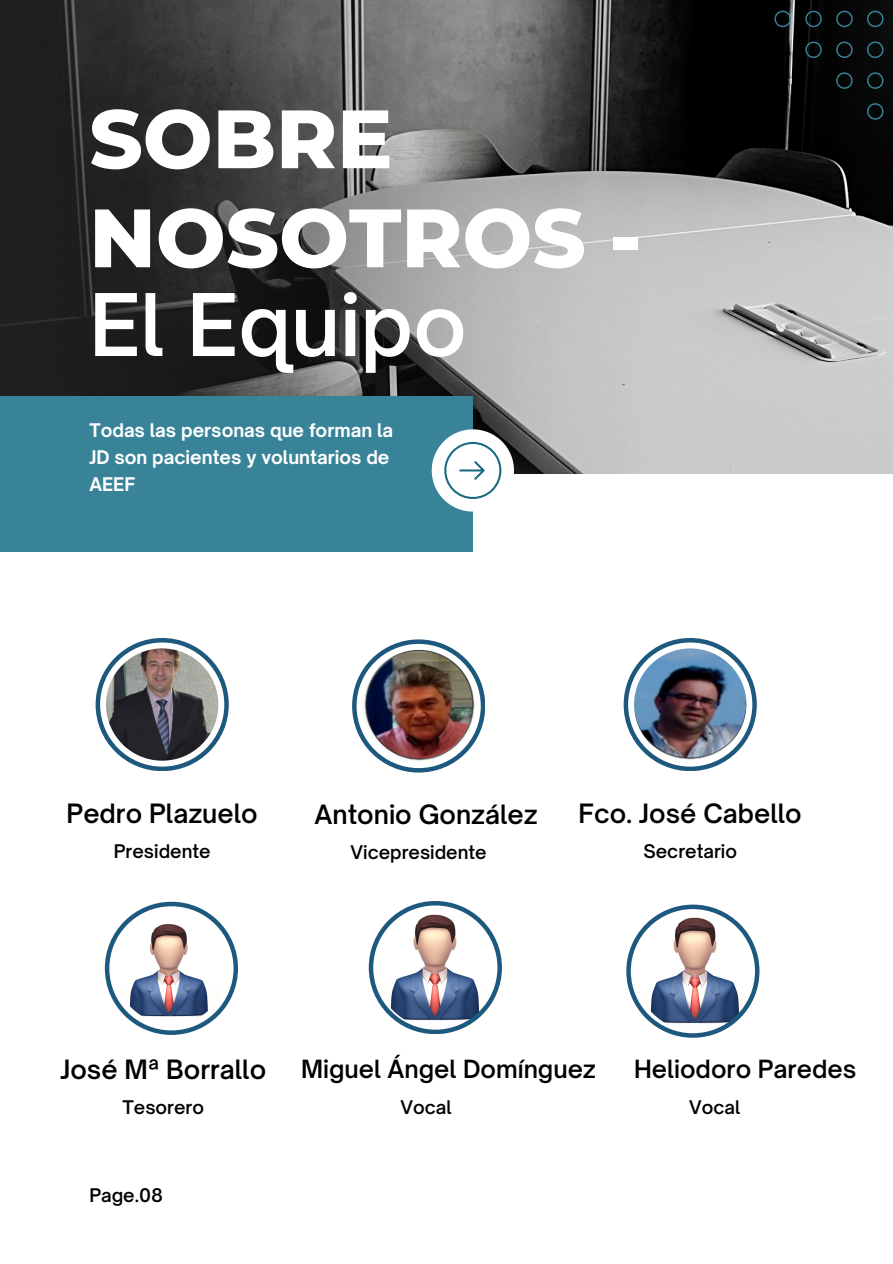
<style>
.page{position:relative;width:893px;height:1264px;background:#fff}
.page>*{position:absolute;margin:0;border:0;box-sizing:border-box;transform-origin:0 0}
.t1{font:800 82.5px/99px "Montserrat";color:#fff}
.t2{font:600 82.5px "Open Sauce One";color:#fff}
.t3{font:600 25.5px "Open Sauce One";color:#000}
.t4{font:600 24px "Open Sauce One";color:#000}
.t5{font:600 18px "Open Sauce One";color:#000}
.t6{font:700 18px/27px "Open Sauce One";color:#fff}
</style>
<div class="page">
<img style="left:689px;top:0;width:203px;height:474px">
<img style="left:0;top:0;width:689px;height:474px">
<svg style="left:352px;top:639px;width:133px;height:133px"></svg>
<svg style="left:623px;top:638px;width:133px;height:132px"></svg>
<svg style="left:96px;top:638px;width:132px;height:132px"></svg>
<div style="left:0;top:396px;width:472px;height:155px;background:#398399"></div>
<img style="left:362px;top:650px;width:113px;height:112px;border-radius:50%">
<img style="left:634px;top:648px;width:112px;height:112px;border-radius:50%">
<img style="left:106px;top:648px;width:112px;height:112px;border-radius:50%">
<div style="left:431px;top:429px;width:83px;height:82px;background:#fff;border-radius:50%"></div>
<svg style="left:443px;top:441px;width:59px;height:58px"></svg>
<svg style="left:867px;top:11px;width:16px;height:16px"></svg>
<svg style="left:836px;top:11px;width:16px;height:16px"></svg>
<svg style="left:805px;top:11px;width:16px;height:16px"></svg>
<svg style="left:805px;top:42px;width:16px;height:16px"></svg>
<svg style="left:774px;top:11px;width:17px;height:16px"></svg>
<svg style="left:866px;top:41px;width:17px;height:17px"></svg>
<svg style="left:836px;top:42px;width:16px;height:16px"></svg>
<svg style="left:867px;top:72px;width:16px;height:17px"></svg>
<svg style="left:836px;top:72px;width:16px;height:17px"></svg>
<svg style="left:867px;top:103px;width:16px;height:17px"></svg>
<svg style="left:105px;top:901px;width:133px;height:133px"></svg>
<svg style="left:626px;top:904px;width:133px;height:133px"></svg>
<svg style="left:369px;top:901px;width:132px;height:132px"></svg>
<p class="t1" style="left:89px;top:89px;width:554px">SOBRE<br>NOSOTROS -</p>
<p class="t2" style="left:89px;top:273px;width:379px">El Equipo</p>
<p class="t6" style="left:89px;top:416px;width:305px">Todas las personas que forman la<br>JD son pacientes y voluntarios de<br>AEEF</p>
<h3 class="t3" style="left:67px;top:797px;width:192px">Pedro Plazuelo</h3>
<h3 class="t5" style="left:114px;top:840px;width:98px">Presidente</h3>
<h3 class="t3" style="left:314px;top:799px;width:225px">Antonio González</h3>
<p class="t3" style="left:578px;top:797px;width:225px">Fco. José Cabello</p>
<p class="t5" style="left:350px;top:841px;width:138px">Vicepresidente</p>
<p class="t5" style="left:643px;top:840px;width:95px">Secretario</p>
<p class="t3" style="left:60px;top:1053px;width:207px">José Mª Borrallo</p>
<p class="t5" style="left:122px;top:1096px;width:83px">Tesorero</p>
<p class="t5" style="left:89px;top:1183px;width:75px">Page.08</p>
<h3 class="t4" style="left:301px;top:1054px;width:296px">Miguel Ángel Domínguez</h3>
<h3 class="t5" style="left:400px;top:1096px;width:53px">Vocal</h3>
<p class="t4" style="left:634px;top:1054px;width:224px">Heliodoro Paredes</p>
<p class="t5" style="left:689px;top:1096px;width:53px">Vocal</p>
</div>
